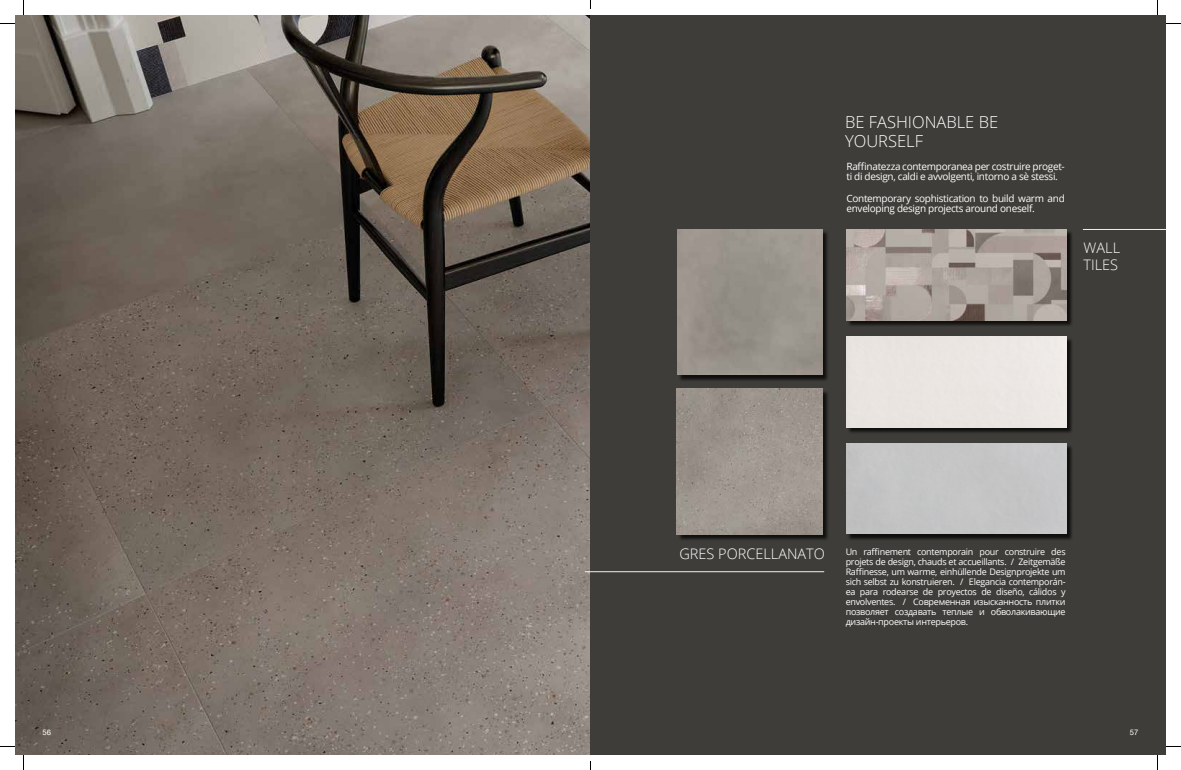
<style>
.page{position:relative;width:1181px;height:770px;background:#fff}
.page>*{position:absolute;margin:0;border:0;box-sizing:border-box;transform-origin:0 0}
.t1{font:300 16.5px/19px "Open Sans";color:#fff}
.t2{font:300 14.5px/17px "Open Sans";color:#fff}
.t3{font:10px/10px "Open Sans";letter-spacing:-.03em;color:#fff}
.t4{font:9px/10px "Open Sans";letter-spacing:-.03em;color:#fff;text-align:justify}
.t5{font:7.7px "Helvetica Neue LT Com";color:#fff}
</style>
<div class="page">
<img style="left:15px;top:15px;width:575px;height:740px">
<div style="left:590px;top:15px;width:576px;height:740px;background:#3e3d39"></div>
<div style="left:678px;top:390px;width:151px;height:151px;background:#000;opacity:.75"></div>
<img style="left:677px;top:389px;width:145px;height:145px">
<div style="left:678px;top:230px;width:151px;height:152px;background:#000;opacity:.75"></div>
<img style="left:677px;top:229px;width:145px;height:146px">
<div style="left:847px;top:230px;width:226px;height:97px;background:#000;opacity:.75"></div>
<img style="left:846px;top:229px;width:220px;height:91px">
<div style="left:847px;top:337px;width:226px;height:98px;background:#000;opacity:.75"></div>
<div style="left:846px;top:336px;width:220px;height:91px;background:#eae5e1"></div>
<div style="left:847px;top:444px;width:226px;height:97px;background:#000;opacity:.75"></div>
<div style="left:846px;top:443px;width:220px;height:91px;background:#c4c5c5"></div>
<hr style="left:1083px;top:229px;width:83px;height:1px;background:#f0f0f0">
<hr style="left:585px;top:571px;width:239px;height:1px;background:#f0f0f0">
<svg style="left:0;top:23px;width:15px;height:1px"></svg>
<svg style="left:1166px;top:23px;width:15px;height:1px"></svg>
<svg style="left:0;top:746px;width:15px;height:1px"></svg>
<svg style="left:1166px;top:746px;width:15px;height:1px"></svg>
<svg style="left:23px;top:0;width:1px;height:15px"></svg>
<svg style="left:23px;top:755px;width:1px;height:15px"></svg>
<svg style="left:1157px;top:0;width:1px;height:15px"></svg>
<svg style="left:1157px;top:755px;width:1px;height:15px"></svg>
<h1 class="t1" style="left:845px;top:112px;width:155px">BE FASHIONABLE BE<br>YOURSELF</h1>
<p class="t3" style="left:846px;top:161px;width:220px">Raffinatezza contemporanea per costruire proget&shy;ti di design, caldi e avvolgenti, intorno a sè stessi.</p>
<p class="t3" style="left:846px;top:193px;width:220px">Contemporary sophistication to build warm and enveloping design projects around oneself.</p>
<h2 class="t2" style="left:1083px;top:239px;width:38px">WALL<br>TILES</h2>
<h2 class="t2" style="left:679px;top:545px;width:147px">GRES PORCELLANATO</h2>
<p class="t4" style="left:846px;top:546px;width:221px">Un raffinement contemporain pour construire des projets de design, chauds et accueillants. / Zeitgemäße Raffinesse, um warme, einhüllende Designprojekte um sich selbst zu konstruieren. / Elegancia contemporán&shy;ea para rodearse de proyectos de diseño, cálidos y envolventes. / Современная изысканность плитки позволяет создавать теплые и обволакивающие дизайн-проекты интерьеров.</p>
<p class="t5" style="left:42px;top:727px;width:10px">56</p>
<p class="t5" style="left:1130px;top:727px;width:10px">57</p>
</div>
